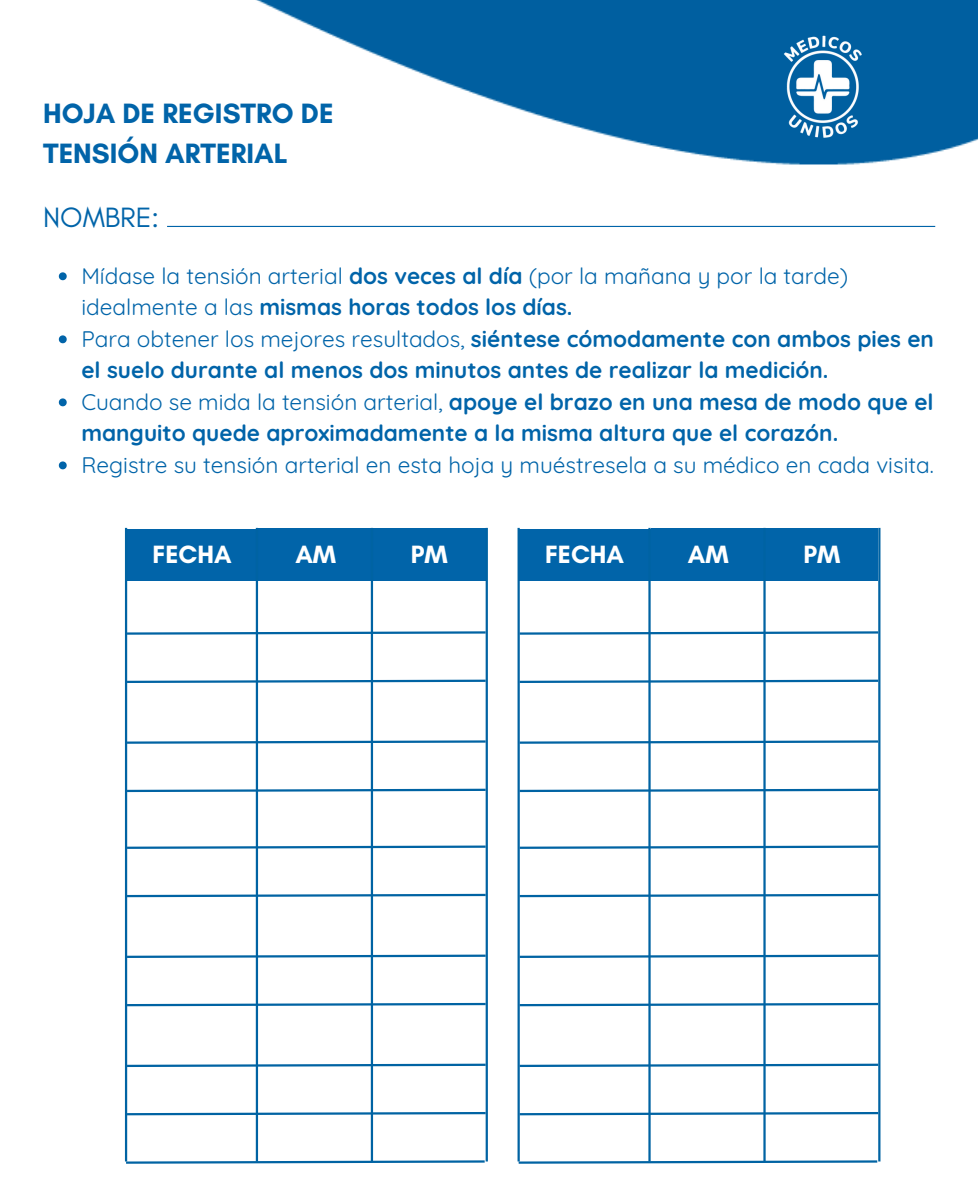
<style>
.page{position:relative;width:978px;height:1191px;background:#fff}
.page>*{position:absolute;margin:0;border:0;box-sizing:border-box;transform-origin:0 0}
.t1{font:700 28.5px/39.3px "Glacial Indifference";color:#0164a9}
.t2{font:28.5px "Glacial Indifference";color:#0164a9}
.t3{font:700 25.5px "Glacial Indifference";color:#fff}
.t4{font:700 22.5px/31.5px "Quicksand";color:#0164a9}
.t5{font:22.5px/31.5px "Quicksand";color:#0164a9}
.s1{font-weight:700}
.s2{font-weight:400}
</style>
<div class="page">
<img style="left:167px;top:0;width:811px;height:227px">
<img style="left:753px;top:5px;width:128px;height:147px">
<svg style="left:59px;top:272px;width:8px;height:8px"></svg>
<svg style="left:59px;top:335px;width:8px;height:8px"></svg>
<svg style="left:59px;top:398px;width:8px;height:8px"></svg>
<svg style="left:59px;top:461px;width:8px;height:8px"></svg>
<div style="left:126px;top:528px;width:132px;height:52px;background:#0164a9"></div>
<div style="left:258px;top:528px;width:115px;height:52px;background:#0164a9"></div>
<div style="left:373px;top:528px;width:112px;height:52px;background:#0164a9"></div>
<svg style="left:127px;top:630px;width:358px;height:5px"></svg>
<svg style="left:127px;top:844px;width:358px;height:6px"></svg>
<svg style="left:127px;top:739px;width:358px;height:5px"></svg>
<svg style="left:127px;top:953px;width:358px;height:6px"></svg>
<svg style="left:127px;top:1062px;width:358px;height:6px"></svg>
<svg style="left:124px;top:1159px;width:363px;height:5px"></svg>
<svg style="left:127px;top:678px;width:358px;height:6px"></svg>
<svg style="left:127px;top:892px;width:358px;height:6px"></svg>
<svg style="left:127px;top:787px;width:358px;height:6px"></svg>
<svg style="left:127px;top:1001px;width:358px;height:6px"></svg>
<svg style="left:127px;top:1110px;width:358px;height:6px"></svg>
<hr style="left:485px;top:528px;width:3px;height:633px;background:#0063a3">
<hr style="left:371px;top:528px;width:2px;height:633px;background:#0063a3">
<hr style="left:256px;top:528px;width:2px;height:633px;background:#0063a3">
<hr style="left:125px;top:528px;width:2px;height:633px;background:#0063a3">
<div style="left:518px;top:528px;width:132px;height:52px;background:#0164a9"></div>
<div style="left:651px;top:528px;width:114px;height:52px;background:#0164a9"></div>
<div style="left:765px;top:528px;width:113px;height:52px;background:#0164a9"></div>
<svg style="left:520px;top:630px;width:358px;height:5px"></svg>
<svg style="left:520px;top:844px;width:358px;height:6px"></svg>
<svg style="left:520px;top:739px;width:358px;height:5px"></svg>
<svg style="left:520px;top:953px;width:358px;height:6px"></svg>
<svg style="left:520px;top:1062px;width:358px;height:6px"></svg>
<svg style="left:517px;top:1159px;width:362px;height:5px"></svg>
<svg style="left:520px;top:678px;width:358px;height:6px"></svg>
<svg style="left:520px;top:892px;width:358px;height:6px"></svg>
<svg style="left:520px;top:787px;width:358px;height:6px"></svg>
<svg style="left:520px;top:1001px;width:358px;height:6px"></svg>
<svg style="left:520px;top:1110px;width:358px;height:6px"></svg>
<hr style="left:878px;top:528px;width:2px;height:633px;background:#0063a3">
<hr style="left:763px;top:528px;width:2px;height:633px;background:#0063a3">
<hr style="left:648px;top:528px;width:2px;height:633px;background:#0063a3">
<hr style="left:517px;top:528px;width:3px;height:633px;background:#0063a3">
<hr style="left:167px;top:226px;width:768px;height:1px;background:#0164a9">
<p class="t1" style="left:43px;top:93px;width:292px">HOJA DE REGISTRO DE<br>TENSIÓN ARTERIAL</p>
<h2 class="t2" style="left:43px;top:200px;width:118px">NOMBRE:</h2>
<p class="t5" style="left:81px;top:259px;width:768px">Mídase la tensión arterial <span class="s1">dos veces al día</span> (por la mañana y por la tarde) idealmente a las <span class="s1">mismas horas todos los días.</span></p>
<p class="t4" style="left:81px;top:322px;width:854px"><span class="s2">Para obtener los mejores resultados,</span> siéntese cómodamente con ambos pies en el suelo durante al menos dos minutos antes de realizar la medición.</p>
<p class="t4" style="left:81px;top:385px;width:854px"><span class="s2">Cuando se mida la tensión arterial,</span> apoye el brazo en una mesa de modo que el manguito quede aproximadamente a la misma altura que el corazón.</p>
<p class="t5" style="left:81px;top:448px;width:854px">Registre su tensión arterial en esta hoja y muéstresela a su médico en cada visita.</p>
<h3 class="t3" style="left:152px;top:539px;width:81px">FECHA</h3>
<h3 class="t3" style="left:295px;top:538px;width:42px">AM</h3>
<h3 class="t3" style="left:411px;top:538px;width:38px">PM</h3>
<h3 class="t3" style="left:545px;top:539px;width:81px">FECHA</h3>
<h3 class="t3" style="left:688px;top:538px;width:42px">AM</h3>
<h3 class="t3" style="left:803px;top:538px;width:38px">PM</h3>
</div>
